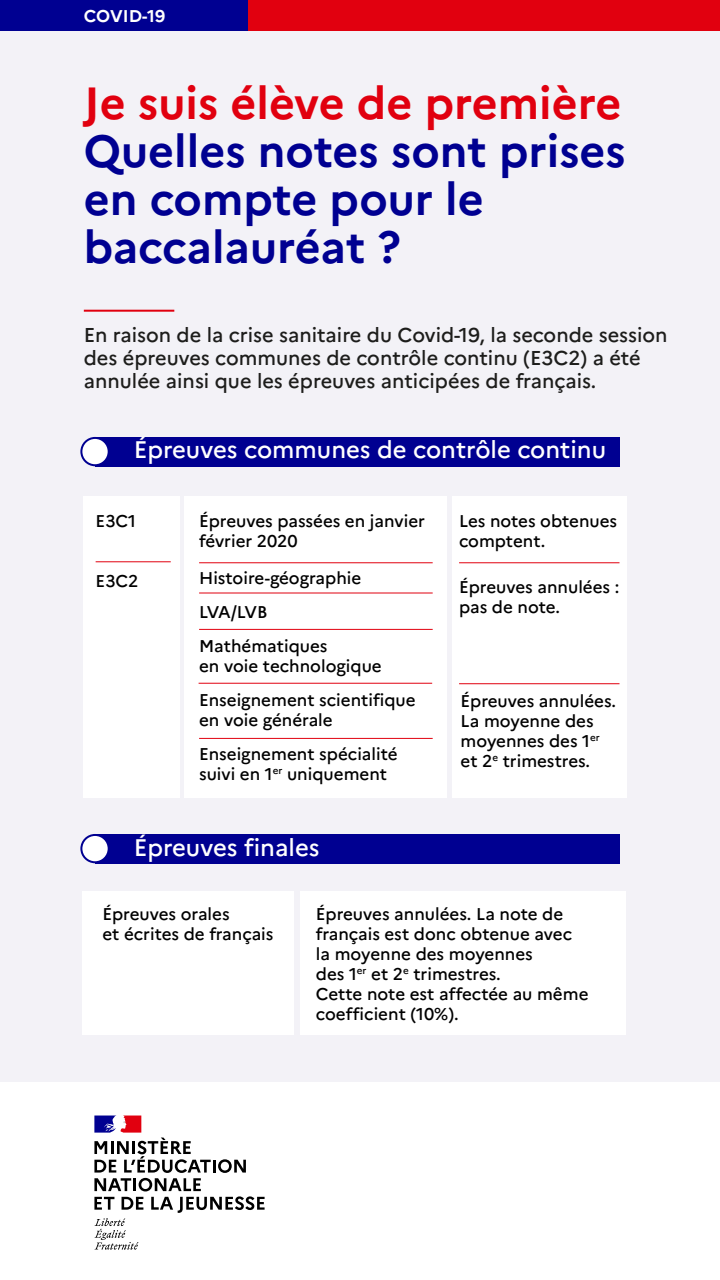
<style>
.page{position:relative;width:720px;height:1280px;background:#fff}
.page>*{position:absolute;margin:0;border:0;box-sizing:border-box;transform-origin:0 0}
.t1{font:700 45px/48px "Marianne";color:#000091}
.t2{font:700 45px "Marianne";color:#e1000f}
.t3{font:500 23.9px "Marianne";color:#fff}
.t4{font:500 20px/23px "Marianne";color:#1d1d1b}
.t5{font:500 17px/20px "Marianne";color:#000}
.t6{font:700 17px "Marianne";letter-spacing:-.005em;color:#fff}
</style>
<div class="page">
<div style="left:0;top:0;width:720px;height:1081px;background:#f3f2f7"></div>
<div style="left:167px;top:0;width:553px;height:31px;background:#e1000f"></div>
<div style="left:0;top:0;width:248px;height:31px;background:#000091"></div>
<div style="left:83px;top:495px;width:97px;height:302px;background:#fff"></div>
<div style="left:184px;top:495px;width:263px;height:302px;background:#fff"></div>
<div style="left:83px;top:890px;width:211px;height:144px;background:#fff"></div>
<div style="left:452px;top:495px;width:174px;height:302px;background:#fff"></div>
<div style="left:300px;top:890px;width:326px;height:144px;background:#fff"></div>
<svg style="left:94px;top:1115px;width:171px;height:134px"></svg>
<hr style="left:84px;top:309px;width:90px;height:2px;background:#e1000f">
<div style="left:95px;top:436px;width:525px;height:30px;background:#000091"></div>
<div style="left:81px;top:438px;width:28px;height:27px;background:#fff;border-radius:50%"></div>
<div style="left:80px;top:437px;width:30px;height:29px;border:2px solid #000091;border-radius:50%"></div>
<div style="left:95px;top:833px;width:525px;height:30px;background:#000091"></div>
<div style="left:81px;top:834px;width:28px;height:28px;background:#fff;border-radius:50%"></div>
<div style="left:80px;top:833px;width:30px;height:30px;border:2px solid #000091;border-radius:50%"></div>
<hr style="left:96px;top:561px;width:75px;height:1px;background:#e1000f">
<hr style="left:199px;top:562px;width:234px;height:1px;background:#e1000f">
<hr style="left:199px;top:592px;width:234px;height:1px;background:#e1000f">
<hr style="left:199px;top:628px;width:234px;height:1px;background:#e1000f">
<hr style="left:199px;top:682px;width:233px;height:1px;background:#e1000f">
<hr style="left:199px;top:737px;width:234px;height:1px;background:#e1000f">
<hr style="left:459px;top:562px;width:161px;height:1px;background:#e1000f">
<hr style="left:459px;top:683px;width:161px;height:1px;background:#e1000f">
<p class="t6" style="left:84px;top:5px;width:83px">COVID-19</p>
<h1 class="t2" style="left:84px;top:76px;width:539px">Je suis élève de première</h1>
<h1 class="t1" style="left:84px;top:127px;width:543px">Quelles notes sont prises en compte pour le baccalauréat ?</h1>
<p class="t4" style="left:84px;top:323px;width:585px">En raison de la crise sanitaire du Covid-19, la seconde session des épreuves communes de contrôle continu (E3C2) a été annulée ainsi que les épreuves anticipées de français.</p>
<h2 class="t3" style="left:134px;top:435px;width:474px">Épreuves communes de contrôle continu</h2>
<p class="t5" style="left:96px;top:511px;width:42px">E3C1</p>
<p class="t5" style="left:199px;top:511px;width:227px">Épreuves passées en janvier février 2020</p>
<p class="t5" style="left:199px;top:560px;width:164px;line-height:34px">Histoire-géographie<br>LVA/LVB<br>Mathématiques</p>
<p class="t5" style="left:199px;top:648px;width:218px;line-height:34px">en voie technologique<br>Enseignement scientifique</p>
<p class="t5" style="left:199px;top:702px;width:200px;line-height:34px">en voie générale<br>Enseignement spécialité</p>
<p class="t5" style="left:199px;top:763px;width:190px">suivi en 1<sup>er</sup> uniquement</p>
<p class="t5" style="left:96px;top:571px;width:44px">E3C2</p>
<h2 class="t3" style="left:134px;top:832px;width:187px">Épreuves finales</h2>
<p class="t5" style="left:459px;top:511px;width:160px">Les notes obtenues comptent.</p>
<p class="t5" style="left:459px;top:577px;width:162px">Épreuves annulées : pas de note.</p>
<p class="t5" style="left:461px;top:691px;width:157px">Épreuves annulées.<br>La moyenne des moyennes des 1<sup>er </sup>et 2<sup>e</sup> trimestres.</p>
<p class="t5" style="left:102px;top:903px;width:173px">Épreuves orales<br>et écrites de français</p>
<p class="t5" style="left:316px;top:903px;width:274px">Épreuves annulées. La note de français est donc obtenue avec la moyenne des moyennes<br>des 1<sup>er</sup> et 2<sup>e</sup> trimestres.<br>Cette note est affectée au même coefficient (10%).</p>
</div>
